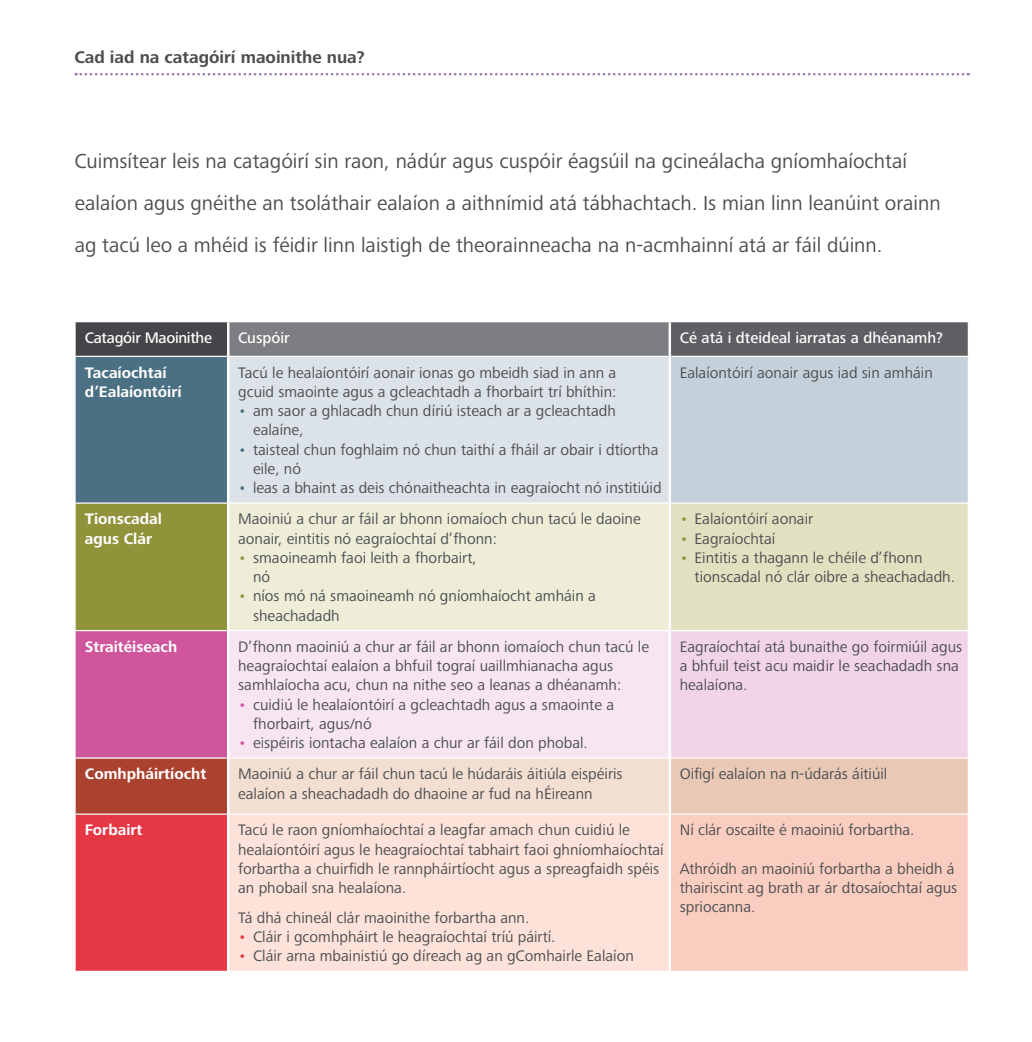
<style>
.page{position:relative;width:1032px;height:1042px;background:#fff}
.page>*{position:absolute;margin:0;border:0;box-sizing:border-box;transform-origin:0 0}
.t1{font:21px/42px "Frutiger Next Pro";color:#4b4d50}
.t2{font:700 17.5px "Frutiger Next Pro";color:#4b4d50}
.t3{font:15.75px/19.2px "Frutiger Next Pro";color:#4b4d50}
.t4{font:700 15.75px/19.2px "Frutiger Next Pro";color:#fff}
.t5{font:500 15.75px "Frutiger Next Pro";color:#fff}
.t6{font:500 15.75px "Frutiger Next Pro";letter-spacing:-.02em;color:#fff}
.s1{color:#4b7083}
.s2{color:#91933b}
.s3{color:#cf569c}
.s4{color:#e63745}
</style>
<div class="page">
<div style="left:75px;top:322px;width:153px;height:34px;background:#454549"></div>
<div style="left:228px;top:322px;width:442px;height:34px;background:#7c7e81"></div>
<div style="left:670px;top:322px;width:298px;height:34px;background:#5e5f63"></div>
<div style="left:75px;top:356px;width:153px;height:147px;background:#4b7083"></div>
<div style="left:228px;top:356px;width:442px;height:147px;background:#dbe2e8"></div>
<div style="left:670px;top:356px;width:298px;height:147px;background:#c4d1da"></div>
<div style="left:75px;top:503px;width:153px;height:127px;background:#91933b"></div>
<div style="left:228px;top:503px;width:442px;height:127px;background:#ededd8"></div>
<div style="left:670px;top:503px;width:298px;height:127px;background:#e1e0c0"></div>
<div style="left:75px;top:630px;width:153px;height:128px;background:#cf569c"></div>
<div style="left:228px;top:630px;width:442px;height:128px;background:#f7e6f2"></div>
<div style="left:670px;top:630px;width:298px;height:128px;background:#f2d4e8"></div>
<div style="left:75px;top:758px;width:153px;height:56px;background:#ab4230"></div>
<div style="left:228px;top:758px;width:442px;height:56px;background:#f2dfd1"></div>
<div style="left:670px;top:758px;width:298px;height:56px;background:#e9c9b5"></div>
<div style="left:75px;top:814px;width:153px;height:157px;background:#e63745"></div>
<div style="left:228px;top:814px;width:442px;height:157px;background:#fce2d8"></div>
<div style="left:670px;top:814px;width:298px;height:157px;background:#f9cdbf"></div>
<hr style="left:74px;top:322px;width:2px;height:34px;background:#fff">
<hr style="left:74px;top:357px;width:2px;height:145px;background:#fff">
<hr style="left:74px;top:504px;width:2px;height:126px;background:#fff">
<hr style="left:74px;top:631px;width:2px;height:126px;background:#fff">
<hr style="left:74px;top:758px;width:2px;height:55px;background:#fff">
<hr style="left:74px;top:815px;width:2px;height:156px;background:#fff">
<hr style="left:74px;top:356px;width:153px;height:1px;background:#fff">
<hr style="left:229px;top:356px;width:439px;height:1px;background:#fff">
<hr style="left:671px;top:356px;width:298px;height:1px;background:#fff">
<hr style="left:74px;top:502px;width:153px;height:2px;background:#fff">
<hr style="left:229px;top:502px;width:439px;height:2px;background:#fff">
<hr style="left:671px;top:502px;width:298px;height:2px;background:#fff">
<hr style="left:74px;top:630px;width:153px;height:1px;background:#fff">
<hr style="left:229px;top:630px;width:439px;height:1px;background:#fff">
<hr style="left:671px;top:630px;width:298px;height:1px;background:#fff">
<hr style="left:74px;top:757px;width:153px;height:1px;background:#fff">
<hr style="left:229px;top:757px;width:439px;height:1px;background:#fff">
<hr style="left:671px;top:757px;width:298px;height:1px;background:#fff">
<hr style="left:74px;top:813px;width:153px;height:2px;background:#fff">
<hr style="left:229px;top:813px;width:439px;height:2px;background:#fff">
<hr style="left:671px;top:813px;width:298px;height:2px;background:#fff">
<hr style="left:227px;top:322px;width:2px;height:34px;background:#fff">
<hr style="left:668px;top:322px;width:3px;height:34px;background:#fff">
<hr style="left:227px;top:356px;width:2px;height:147px;background:#fff">
<hr style="left:668px;top:356px;width:3px;height:147px;background:#fff">
<hr style="left:227px;top:503px;width:2px;height:127px;background:#fff">
<hr style="left:668px;top:503px;width:3px;height:127px;background:#fff">
<hr style="left:227px;top:630px;width:2px;height:128px;background:#fff">
<hr style="left:668px;top:630px;width:3px;height:128px;background:#fff">
<hr style="left:227px;top:758px;width:2px;height:56px;background:#fff">
<hr style="left:668px;top:758px;width:3px;height:56px;background:#fff">
<hr style="left:227px;top:814px;width:2px;height:157px;background:#fff">
<hr style="left:668px;top:814px;width:3px;height:157px;background:#fff">
<svg style="left:76px;top:73px;width:893px;height:2px"></svg>
<p class="t2" style="left:74px;top:47px;width:292px">Cad iad na catagóirí maoinithe nua?</p>
<p class="t1" style="left:74px;top:140px;width:868px">Cuimsítear leis na catagóirí sin raon, nádúr agus cuspóir éagsúil na gcineálacha gníomhaíochtaí ealaíon agus gnéithe an tsoláthair ealaíon a aithnímid atá tábhachtach. Is mian linn leanúint orainn ag tacú leo a mhéid is féidir linn laistigh de theorainneacha na n-acmhainní atá ar fáil dúinn.</p>
<p class="t6" style="left:85px;top:329px;width:129px">Catagóir Maoinithe</p>
<p class="t5" style="left:238px;top:329px;width:53px">Cuspóir</p>
<p class="t5" style="left:680px;top:329px;width:265px">Cé atá i dteideal iarratas a dhéanamh?</p>
<p class="t4" style="left:85px;top:363px;width:98px">Tacaíochtaí d’Ealaíontóirí</p>
<p class="t3" style="left:238px;top:363px;width:380px">Tacú le healaíontóirí aonair ionas go mbeidh siad in ann a gcuid smaointe agus a gcleachtadh a fhorbairt trí bhíthin:</p>
<p class="t3" style="left:253px;top:401px;width:364px;text-indent:-15px"><span class="s1">•</span> am saor a ghlacadh chun díriú isteach ar a gcleachtadh ealaíne,</p>
<p class="t3" style="left:253px;top:440px;width:407px;text-indent:-15px"><span class="s1">•</span> taisteal chun foghlaim nó chun taithí a fháil ar obair i dtíortha eile, nó</p>
<p class="t3" style="left:238px;top:478px;width:425px"><span class="s1">•</span> leas a bhaint as deis chónaitheachta in eagraíocht nó institiúid</p>
<p class="t3" style="left:680px;top:363px;width:255px">Ealaíontóirí aonair agus iad sin amháin</p>
<p class="t4" style="left:85px;top:509px;width:79px">Tionscadal agus Clár</p>
<p class="t3" style="left:238px;top:509px;width:404px">Maoiniú a chur ar fáil ar bhonn iomaíoch chun tacú le daoine aonair, eintitis nó eagraíochtaí d’fhonn:</p>
<p class="t3" style="left:253px;top:548px;width:225px;text-indent:-15px"><span class="s2">•</span> smaoineamh faoi leith a fhorbairt, nó</p>
<p class="t3" style="left:253px;top:586px;width:344px;text-indent:-15px"><span class="s2">•</span> níos mó ná smaoineamh nó gníomhaíocht amháin a sheachadadh</p>
<p class="t4" style="left:85px;top:637px;width:94px">Straitéiseach</p>
<p class="t3" style="left:238px;top:637px;width:412px">D’fhonn maoiniú a chur ar fáil ar bhonn iomaíoch chun tacú le heagraíochtaí ealaíon a bhfuil tograí uaillmhianacha agus samhlaíocha acu, chun na nithe seo a leanas a dhéanamh:</p>
<p class="t3" style="left:253px;top:695px;width:363px;text-indent:-15px"><span class="s3">•</span> cuidiú le healaíontóirí a gcleachtadh agus a smaointe a fhorbairt, agus/nó</p>
<p class="t3" style="left:238px;top:733px;width:351px"><span class="s3">•</span> eispéiris iontacha ealaíon a chur ar fáil don phobal.</p>
<p class="t3" style="left:680px;top:509px;width:135px"><span class="s2">•</span> Ealaíontóirí aonair</p>
<p class="t3" style="left:680px;top:529px;width:97px"><span class="s2">•</span> Eagraíochtaí</p>
<p class="t3" style="left:694px;top:548px;width:262px;text-indent:-15px"><span class="s2">•</span> Eintitis a thagann le chéile d’fhonn tionscadal nó clár oibre a sheachadadh.</p>
<p class="t3" style="left:680px;top:637px;width:284px">Eagraíochtaí atá bunaithe go foirmiúil agus a bhfuil teist acu maidir le seachadadh sna healaíona.</p>
<p class="t4" style="left:85px;top:764px;width:123px">Comhpháirtíocht</p>
<p class="t3" style="left:238px;top:764px;width:386px">Maoiniú a chur ar fáil chun tacú le húdaráis áitiúla eispéiris ealaíon a sheachadadh do dhaoine ar fud na hÉireann</p>
<p class="t3" style="left:680px;top:764px;width:209px">Oifigí ealaíon na n-údarás áitiúil</p>
<p class="t4" style="left:85px;top:820px;width:59px">Forbairt</p>
<p class="t3" style="left:238px;top:820px;width:427px">Tacú le raon gníomhaíochtaí a leagfar amach chun cuidiú le healaíontóirí agus le heagraíochtaí tabhairt faoi ghníomhaíochtaí forbartha a chuirfidh le rannpháirtíocht agus a spreagfaidh spéis an phobail sna healaíona.</p>
<p class="t3" style="left:238px;top:908px;width:293px">Tá dhá chineál clár maoinithe forbartha ann.</p>
<p class="t3" style="left:238px;top:927px;width:319px"><span class="s4">•</span> Cláir i gcomhpháirt le heagraíochtaí tríú páirtí.</p>
<p class="t3" style="left:238px;top:946px;width:397px"><span class="s4">•</span> Cláir arna mbainistiú go díreach ag an gComhairle Ealaíon</p>
<p class="t3" style="left:680px;top:820px;width:236px">Ní clár oscailte é maoiniú forbartha.</p>
<p class="t3" style="left:680px;top:859px;width:279px">Athróidh an maoiniú forbartha a bheidh á thairiscint ag brath ar ár dtosaíochtaí agus spriocanna.</p>
</div>
